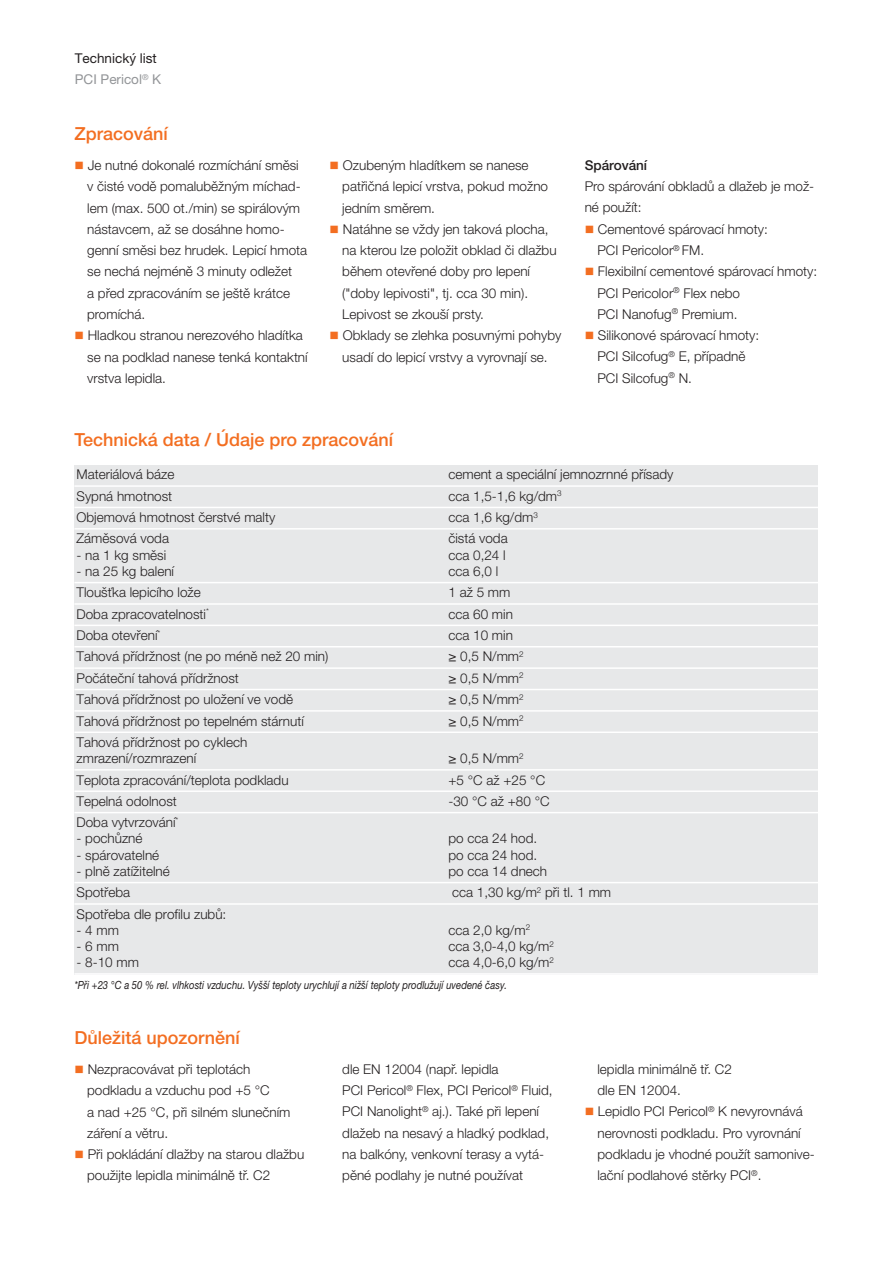
<style>
.page{position:relative;width:893px;height:1263px;background:#fff}
.page>*{position:absolute;margin:0;border:0;box-sizing:border-box;transform-origin:0 0}
.t1{font:500 18px "Helvetica Neue LT Pro";color:#f36e21}
.t2{font:300 13.5px/21.3px "Helvetica Neue LT Pro";color:#231f20}
.t3{font:13.5px/21.3px "Helvetica Neue LT Pro";color:#231f20}
.t4{font:500 13.5px "Helvetica Neue LT Pro";color:#231f20}
.t5{font:italic 11.25px "Helvetica Neue LT Pro";color:#231f20;scale:.85 1}
.s1{color:#939598}
.s2{color:#f36e21}
</style>
<div class="page">
<div style="left:74px;top:465px;width:372px;height:21px;background:#e7e8e9"></div>
<div style="left:446px;top:465px;width:372px;height:21px;background:#e7e8e9"></div>
<div style="left:74px;top:486px;width:372px;height:21px;background:#e7e8e9"></div>
<div style="left:446px;top:486px;width:372px;height:21px;background:#e7e8e9"></div>
<div style="left:74px;top:507px;width:372px;height:22px;background:#e7e8e9"></div>
<div style="left:446px;top:507px;width:372px;height:22px;background:#e7e8e9"></div>
<div style="left:74px;top:529px;width:372px;height:54px;background:#e7e8e9"></div>
<div style="left:446px;top:529px;width:372px;height:54px;background:#e7e8e9"></div>
<div style="left:74px;top:583px;width:372px;height:21px;background:#e7e8e9"></div>
<div style="left:446px;top:583px;width:372px;height:21px;background:#e7e8e9"></div>
<div style="left:74px;top:604px;width:372px;height:21px;background:#e7e8e9"></div>
<div style="left:446px;top:604px;width:372px;height:21px;background:#e7e8e9"></div>
<div style="left:74px;top:625px;width:372px;height:22px;background:#e7e8e9"></div>
<div style="left:446px;top:625px;width:372px;height:22px;background:#e7e8e9"></div>
<div style="left:74px;top:647px;width:372px;height:21px;background:#e7e8e9"></div>
<div style="left:446px;top:647px;width:372px;height:21px;background:#e7e8e9"></div>
<div style="left:74px;top:668px;width:372px;height:21px;background:#e7e8e9"></div>
<div style="left:446px;top:668px;width:372px;height:21px;background:#e7e8e9"></div>
<div style="left:74px;top:689px;width:372px;height:22px;background:#e7e8e9"></div>
<div style="left:446px;top:689px;width:372px;height:22px;background:#e7e8e9"></div>
<div style="left:74px;top:711px;width:372px;height:21px;background:#e7e8e9"></div>
<div style="left:446px;top:711px;width:372px;height:21px;background:#e7e8e9"></div>
<div style="left:74px;top:732px;width:372px;height:38px;background:#e7e8e9"></div>
<div style="left:446px;top:732px;width:372px;height:38px;background:#e7e8e9"></div>
<div style="left:74px;top:770px;width:372px;height:21px;background:#e7e8e9"></div>
<div style="left:446px;top:770px;width:372px;height:21px;background:#e7e8e9"></div>
<div style="left:74px;top:791px;width:372px;height:22px;background:#e7e8e9"></div>
<div style="left:446px;top:791px;width:372px;height:22px;background:#e7e8e9"></div>
<div style="left:74px;top:813px;width:372px;height:69px;background:#e7e8e9"></div>
<div style="left:446px;top:813px;width:372px;height:69px;background:#e7e8e9"></div>
<div style="left:74px;top:882px;width:372px;height:22px;background:#e7e8e9"></div>
<div style="left:446px;top:882px;width:372px;height:22px;background:#e7e8e9"></div>
<div style="left:74px;top:904px;width:372px;height:71px;background:#e7e8e9"></div>
<div style="left:446px;top:904px;width:372px;height:71px;background:#e7e8e9"></div>
<hr style="left:74px;top:485px;width:744px;height:2px;background:#fff">
<hr style="left:74px;top:507px;width:744px;height:1px;background:#fff">
<hr style="left:74px;top:528px;width:744px;height:2px;background:#fff">
<hr style="left:74px;top:582px;width:744px;height:1px;background:#fff">
<hr style="left:74px;top:603px;width:744px;height:2px;background:#fff">
<hr style="left:74px;top:625px;width:744px;height:1px;background:#fff">
<hr style="left:74px;top:646px;width:744px;height:1px;background:#fff">
<hr style="left:74px;top:667px;width:744px;height:2px;background:#fff">
<hr style="left:74px;top:689px;width:744px;height:1px;background:#fff">
<hr style="left:74px;top:710px;width:744px;height:2px;background:#fff">
<hr style="left:74px;top:731px;width:744px;height:2px;background:#fff">
<hr style="left:74px;top:769px;width:744px;height:2px;background:#fff">
<hr style="left:74px;top:790px;width:744px;height:2px;background:#fff">
<hr style="left:74px;top:812px;width:744px;height:1px;background:#fff">
<hr style="left:74px;top:882px;width:744px;height:1px;background:#fff">
<hr style="left:74px;top:903px;width:744px;height:2px;background:#fff">
<hr style="left:74px;top:973px;width:744px;height:2px;background:#fff">
<p class="t3" style="left:75px;top:49px;width:88px">Technický list<br><span class="s1">PCI Pericol</span><sup>®</sup> <span class="s1">K</span></p>
<h1 class="t1" style="left:74px;top:128px;width:95px">Zpracování</h1>
<p class="t2" style="left:87px;top:156px;width:222px;text-indent:-13px"><span class="s2">■</span> Je nutné dokonalé rozmíchání směsi v čisté vodě pomaluběžným míchad&shy;lem (max. 500 ot./min) se spirálovým nástavcem, až se dosáhne homo&shy;genní směsi bez hrudek. Lepicí hmota se nechá nejméně 3 minuty odležet<br>a před zpracováním se ještě krátce promíchá.</p>
<p class="t2" style="left:87px;top:326px;width:222px;text-indent:-13px"><span class="s2">■</span> Hladkou stranou nerezového hladítka se na podklad nanese tenká kontaktní vrstva lepidla.</p>
<p class="t2" style="left:342px;top:156px;width:207px;text-indent:-13px"><span class="s2">■</span> Ozubeným hladítkem se nanese patřičná lepicí vrstva, pokud možno jedním směrem.</p>
<p class="t2" style="left:342px;top:220px;width:216px;text-indent:-13px"><span class="s2">■</span> Natáhne se vždy jen taková plocha, na kterou lze položit obklad či dlažbu během otevřené doby pro lepení ("doby lepivosti", tj. cca 30 min).<br>Lepivost se zkouší prsty.</p>
<p class="t2" style="left:330px;top:326px;width:233px;text-align:center"><span class="s2">■</span> Obklady se zlehka posuvnými pohyby usadí do lepicí vrstvy a vyrovnají se.</p>
<h1 class="t1" style="left:74px;top:433px;width:320px">Technická data / Údaje pro zpracování</h1>
<p class="t4" style="left:585px;top:160px;width:64px">Spárování</p>
<p class="t2" style="left:585px;top:177px;width:231px">Pro spárování obkladů a dlažeb je mož&shy;né použít:</p>
<p class="t2" style="left:597px;top:220px;width:172px;text-indent:-13px"><span class="s2">■</span> Cementové spárovací hmoty:<br>PCI Pericolor<sup>®</sup> FM.</p>
<p class="t2" style="left:597px;top:262px;width:221px;text-indent:-13px"><span class="s2">■</span> Flexibilní cementové spárovací hmoty:<br>PCI Pericolor<sup>®</sup> Flex nebo<br>PCI Nanofug<sup>®</sup> Premium.</p>
<p class="t2" style="left:597px;top:326px;width:163px;text-indent:-13px"><span class="s2">■</span> Silikonové spárovací hmoty:<br>PCI Silcofug<sup>®</sup> E, případně<br>PCI Silcofug<sup>®</sup> N.</p>
<p class="t2" style="left:77px;top:465px;width:100px">Materiálová báze</p>
<p class="t2" style="left:448px;top:465px;width:227px">cement a speciální jemnozrnné přísady</p>
<p class="t2" style="left:77px;top:486px;width:97px">Sypná hmotnost</p>
<p class="t2" style="left:448px;top:486px;width:115px">cca 1,5-1,6 kg/dm<sup>3</sup></p>
<p class="t2" style="left:77px;top:508px;width:200px">Objemová hmotnost čerstvé malty</p>
<p class="t2" style="left:448px;top:508px;width:91px">cca 1,6 kg/dm<sup>3</sup></p>
<p class="t2" style="left:77px;top:529px;width:94px">Záměsová voda</p>
<p class="t2" style="left:77px;top:545px;width:91px">- na 1 kg směsi</p>
<p class="t2" style="left:77px;top:562px;width:99px">- na 25 kg balení</p>
<p class="t2" style="left:448px;top:532px;width:61px;line-height:16.2px">čistá voda cca 0,24 l cca 6,0 l</p>
<p class="t2" style="left:77px;top:583px;width:126px">Tloušťka lepicího lože</p>
<p class="t2" style="left:448px;top:583px;width:64px">1až5mm</p>
<p class="t2" style="left:77px;top:604px;width:134px">Doba zpracovatelnosti<sup>*</sup></p>
<p class="t2" style="left:448px;top:604px;width:66px">cca 60 min</p>
<p class="t2" style="left:77px;top:626px;width:85px">Doba otevření<sup>*</sup></p>
<p class="t2" style="left:448px;top:626px;width:66px">cca 10 min</p>
<p class="t2" style="left:77px;top:647px;width:253px">Tahová přídržnost (ne po méně než 20 min)</p>
<p class="t2" style="left:448px;top:647px;width:77px">≥ 0,5 N/mm<sup>2</sup></p>
<p class="t2" style="left:77px;top:669px;width:164px">Počáteční tahová přídržnost</p>
<p class="t2" style="left:448px;top:669px;width:77px">≥ 0,5 N/mm<sup>2</sup></p>
<p class="t2" style="left:77px;top:690px;width:218px">Tahová přídržnost po uložení ve vodě</p>
<p class="t2" style="left:448px;top:690px;width:77px">≥ 0,5 N/mm<sup>2</sup></p>
<p class="t2" style="left:77px;top:711px;width:229px">Tahová přídržnost po tepelném stárnutí</p>
<p class="t2" style="left:448px;top:711px;width:77px">≥ 0,5 N/mm<sup>2</sup></p>
<p class="t2" style="left:77px;top:735px;width:172px;line-height:16.2px">Tahová přídržnost po cyklech zmrazení/rozmrazení</p>
<p class="t2" style="left:448px;top:749px;width:77px">≥ 0,5 N/mm<sup>2</sup></p>
<p class="t2" style="left:77px;top:770px;width:214px">Teplota zpracování/teplota podkladu</p>
<p class="t2" style="left:448px;top:770px;width:98px">+5 °C až +25 °C</p>
<p class="t2" style="left:77px;top:792px;width:102px">Tepelná odolnost</p>
<p class="t2" style="left:448px;top:792px;width:103px">-30 °C až +80 °C</p>
<p class="t2" style="left:77px;top:813px;width:103px">Doba vytvrzování<sup>*</sup></p>
<p class="t2" style="left:77px;top:829px;width:68px">- pochůzné</p>
<p class="t2" style="left:77px;top:845px;width:84px">- spárovatelné</p>
<p class="t2" style="left:77px;top:862px;width:95px">- plně zatížitelné</p>
<p class="t2" style="left:448px;top:832px;width:100px;line-height:16.2px">po cca 24 hod. po cca 24 hod. po cca 14 dnech</p>
<p class="t2" style="left:77px;top:883px;width:55px">Spotřeba</p>
<p class="t2" style="left:452px;top:883px;width:161px">cca 1,30 kg/m<sup>2</sup> při tl. 1 mm</p>
<p class="t2" style="left:77px;top:907px;width:151px;line-height:16.2px">Spotřeba dle profilu zubů: -4mm<br>-6mm</p>
<p class="t2" style="left:77px;top:953px;width:64px">- 8-10 mm</p>
<p class="t2" style="left:448px;top:923px;width:107px;line-height:16.2px">cca 2,0 kg/m<sup>2 </sup>cca 3,0-4,0 kg/m<sup>2 </sup>cca 4,0-6,0 kg/m<sup>2</sup></p>
<p class="t5" style="left:74px;top:981px;width:511px">*Při +23 °C a 50 % rel. vlhkosti vzduchu. Vyšší teploty urychlují a nižší teploty prodlužují uvedené časy.</p>
<h1 class="t1" style="left:74px;top:1031px;width:167px">Důležitá upozornění</h1>
<p class="t2" style="left:87px;top:1060px;width:205px;text-indent:-13px"><span class="s2">■</span> Nezpracovávat při teplotách podkladu a vzduchu pod +5 °C<br>a nad +25 °C, při silném slunečním záření a větru.</p>
<p class="t2" style="left:87px;top:1145px;width:219px;text-indent:-13px"><span class="s2">■</span> Při pokládání dlažby na starou dlažbu použijte lepidla minimálně tř. C2</p>
<p class="t2" style="left:342px;top:1060px;width:212px">dle EN 12004 (např. lepidla<br>PCI Pericol<sup>®</sup> Flex, PCI Pericol<sup>®</sup> Fluid, PCI Nanolight<sup>®</sup> aj.). Také při lepení dlažeb na nesavý a hladký podklad, na balkóny, venkovní terasy a vytá&shy;pěné podlahy je nutné používat</p>
<p class="t2" style="left:597px;top:1060px;width:136px">lepidla minimálně tř. C2 dle EN 12004.</p>
<p class="t2" style="left:597px;top:1102px;width:219px;text-indent:-13px"><span class="s2">■</span> Lepidlo PCI Pericol<sup>®</sup> K nevyrovnává nerovnosti podkladu. Pro vyrovnání podkladu je vhodné použít samonive&shy;lační podlahové stěrky PCI<sup>®</sup>.</p>
</div>
